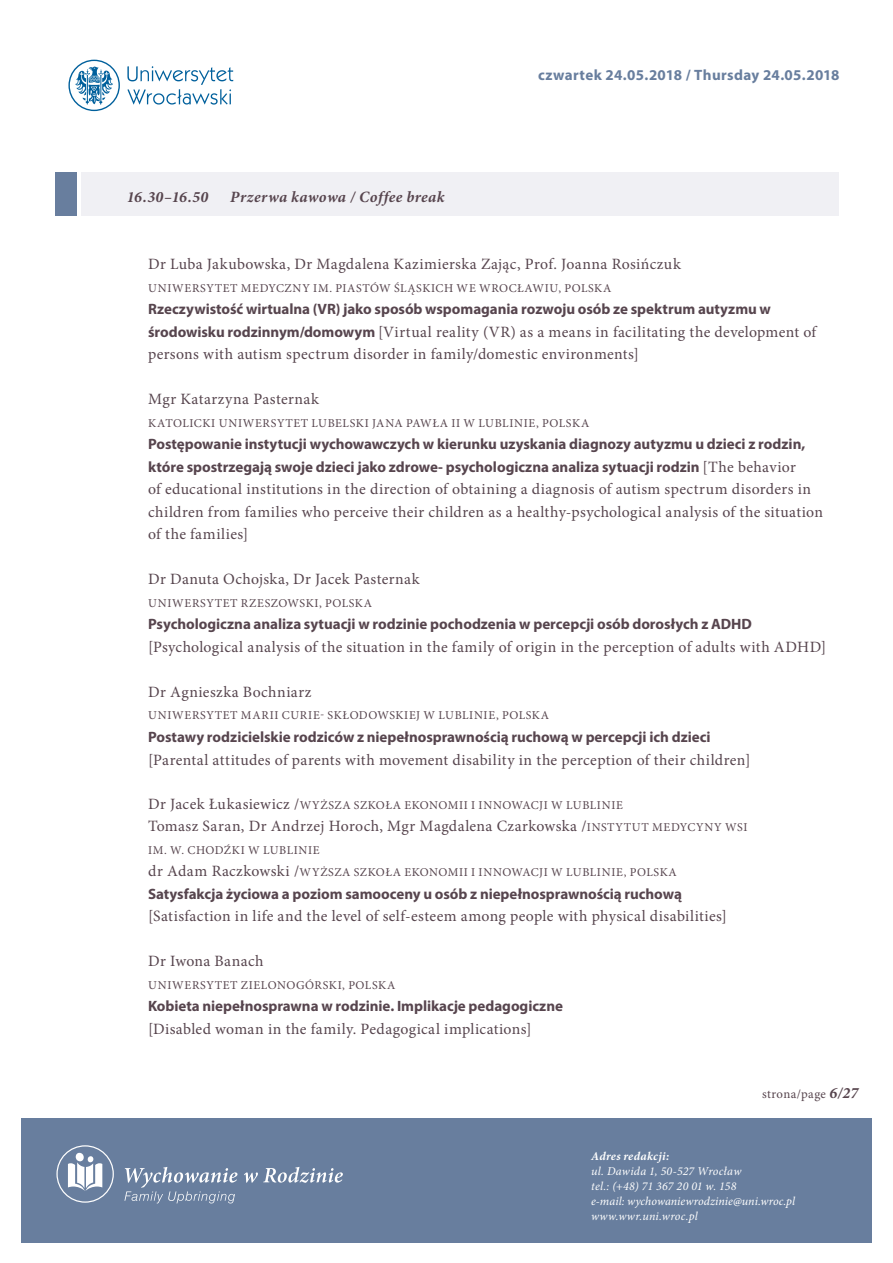
<style>
.page{position:relative;width:893px;height:1263px;background:#fff}
.page>*{position:absolute;margin:0;border:0;box-sizing:border-box;transform-origin:0 0}
.t1{font:15.75px/22.5px "Minion Pro";letter-spacing:.025em;color:#57454e}
.t2{font:italic 700 15.75px "Minion Pro";letter-spacing:.025em;color:#57454e}
.t3{font:700 15px/22.5px "Myriad Pro";letter-spacing:-.005em;color:#57454e}
.t4{font:700 15px "Myriad Pro";letter-spacing:.02em;color:#687e9e}
.t5{font:12.75px "Minion Pro";letter-spacing:.03em;color:#57454e}
.t6{font:12px/22.5px "Minion Pro";letter-spacing:.05em;color:#57454e}
.t7{font:italic 12px/15px "Minion Pro";letter-spacing:.01em;color:#fff}
.t8{font:italic 700 12px "Minion Pro";letter-spacing:.025em;color:#fff}
.s1{font-family:"Myriad Pro";font-weight:700;font-size:15px}
.s2{font-family:"Minion Pro";font-weight:400;font-size:15.75px}
.s3{font-size:15.75px}
.s4{font-size:12px}
.s5{font-weight:700;font-style:italic;font-size:15.75px}
</style>
<div class="page">
<svg style="left:127px;top:66px;width:106px;height:39px"></svg>
<svg style="left:68px;top:60px;width:52px;height:51px"></svg>
<div style="left:21px;top:1118px;width:851px;height:125px;background:#687e9e"></div>
<div style="left:56px;top:1145px;width:58px;height:58px;border:1px solid #fff;border-radius:50%"></div>
<div style="left:76px;top:1153px;width:8px;height:8px;background:#fff;border-radius:50%"></div>
<svg style="left:68px;top:1156px;width:34px;height:35px"></svg>
<svg style="left:124px;top:1167px;width:219px;height:36px"></svg>
<div style="left:81px;top:173px;width:757px;height:43px;background:#f0f0f4"></div>
<div style="left:55px;top:173px;width:22px;height:43px;background:#687e9e"></div>
<p class="t2" style="left:127px;top:186px;width:83px">16.30–16.50</p>
<p class="t2" style="left:230px;top:186px;width:216px">Przerwa kawowa / Coffee break</p>
<p class="t4" style="left:538px;top:65px;width:303px">czwartek 24.05.2018 / Thursday 24.05.2018</p>
<p class="t1" style="left:148px;top:253px;width:534px">Dr Luba Jakubowska, Dr Magdalena Kazimierska Zając, Prof. Joanna Rosińczuk</p>
<p class="t6" style="left:148px;top:277px;width:465px">UNIWERSYTET MEDYCZNY IM. PIASTÓW ŚLĄSKICH WE WROCŁAWIU, POLSKA</p>
<p class="t3" style="left:148px;top:298px;width:624px">Rzeczywistość wirtualna (VR) jako sposób wspomagania rozwoju osób ze spektrum autyzmu w</p>
<p class="t1" style="left:148px;top:321px;width:670px"><span class="s1">środowisku rodzinnym/domowym</span> [Virtual reality (VR) as a means in facilitating the development of persons with autism spectrum disorder in family/domestic environments]</p>
<p class="t1" style="left:148px;top:388px;width:172px">Mgr Katarzyna Pasternak</p>
<p class="t6" style="left:148px;top:412px;width:443px">KATOLICKI UNIWERSYTET LUBELSKI JANA PAWŁA II W LUBLINIE, POLSKA</p>
<p class="t3" style="left:148px;top:433px;width:659px">Postępowanie instytucji wychowawczych w kierunku uzyskania diagnozy autyzmu u dzieci z rodzin, które spostrzegają swoje dzieci jako zdrowe- psychologiczna analiza sytuacji rodzin <span class="s2">[The behavior</span></p>
<p class="t1" style="left:148px;top:478px;width:676px">of educational institutions in the direction of obtaining a diagnosis of autism spectrum disorders in children from families who perceive their children as a healthy-psychological analysis of the situation of the families]</p>
<p class="t1" style="left:148px;top:568px;width:273px">Dr Danuta Ochojska, Dr Jacek Pasternak</p>
<p class="t6" style="left:148px;top:592px;width:226px">UNIWERSYTET RZESZOWSKI, POLSKA</p>
<p class="t3" style="left:148px;top:613px;width:605px">Psychologiczna analiza sytuacji w rodzinie pochodzenia w percepcji osób dorosłych z ADHD</p>
<p class="t1" style="left:148px;top:636px;width:680px">[Psychological analysis of the situation in the family of origin in the perception of adults with ADHD]</p>
<p class="t1" style="left:148px;top:681px;width:165px">Dr Agnieszka Bochniarz</p>
<p class="t6" style="left:148px;top:704px;width:403px">UNIWERSYTET MARII CURIE- SKŁODOWSKIEJ W LUBLINIE, POLSKA</p>
<p class="t3" style="left:148px;top:725px;width:564px">Postawy rodzicielskie rodziców z niepełnosprawnością ruchową w percepcji ich dzieci</p>
<p class="t1" style="left:148px;top:748px;width:604px">[Parental attitudes of parents with movement disability in the perception of their children]</p>
<p class="t6" style="left:148px;top:793px;width:476px"><span class="s3">Dr Jacek Łukasiewicz /</span>WYŻSZA SZKOŁA EKONOMII I INNOWACJI W LUBLINIE</p>
<p class="t1" style="left:148px;top:815px;width:601px">Tomasz Saran, Dr Andrzej Horoch, Mgr Magdalena Czarkowska /<span class="s4">INSTYTUT MEDYCYNY WSI</span></p>
<p class="t6" style="left:148px;top:838px;width:530px">IM. W. CHODŹKI W LUBLINIE<br><span class="s3">dr Adam Raczkowski /</span>WYŻSZA SZKOŁA EKONOMII I INNOWACJI W LUBLINIE, POLSKA</p>
<p class="t3" style="left:148px;top:882px;width:535px">Satysfakcja życiowa a poziom samooceny u osób z niepełnosprawnością ruchową</p>
<p class="t1" style="left:148px;top:905px;width:580px">[Satisfaction in life and the level of self-esteem among people with physical disabilities]</p>
<p class="t1" style="left:148px;top:950px;width:117px">Dr Iwona Banach</p>
<p class="t6" style="left:148px;top:973px;width:249px">UNIWERSYTET ZIELONOGÓRSKI, POLSKA</p>
<p class="t3" style="left:148px;top:994px;width:416px">Kobieta niepełnosprawna w rodzinie. Implikacje pedagogiczne</p>
<p class="t1" style="left:148px;top:1017px;width:385px">[Disabled woman in the family. Pedagogical implications]</p>
<p class="t5" style="left:762px;top:1086px;width:98px">strona/page <span class="s5">6/27</span></p>
<p class="t8" style="left:591px;top:1148px;width:80px">Adres redakcji:</p>
<p class="t7" style="left:591px;top:1164px;width:205px">ul. Dawida 1, 50-527 Wrocław<br>tel.: (+48) 71 367 20 01 w. 158<br>e-mail: wychowaniewrodzinie@uni.wroc.pl www.wwr.uni.wroc.pl</p>
</div>
